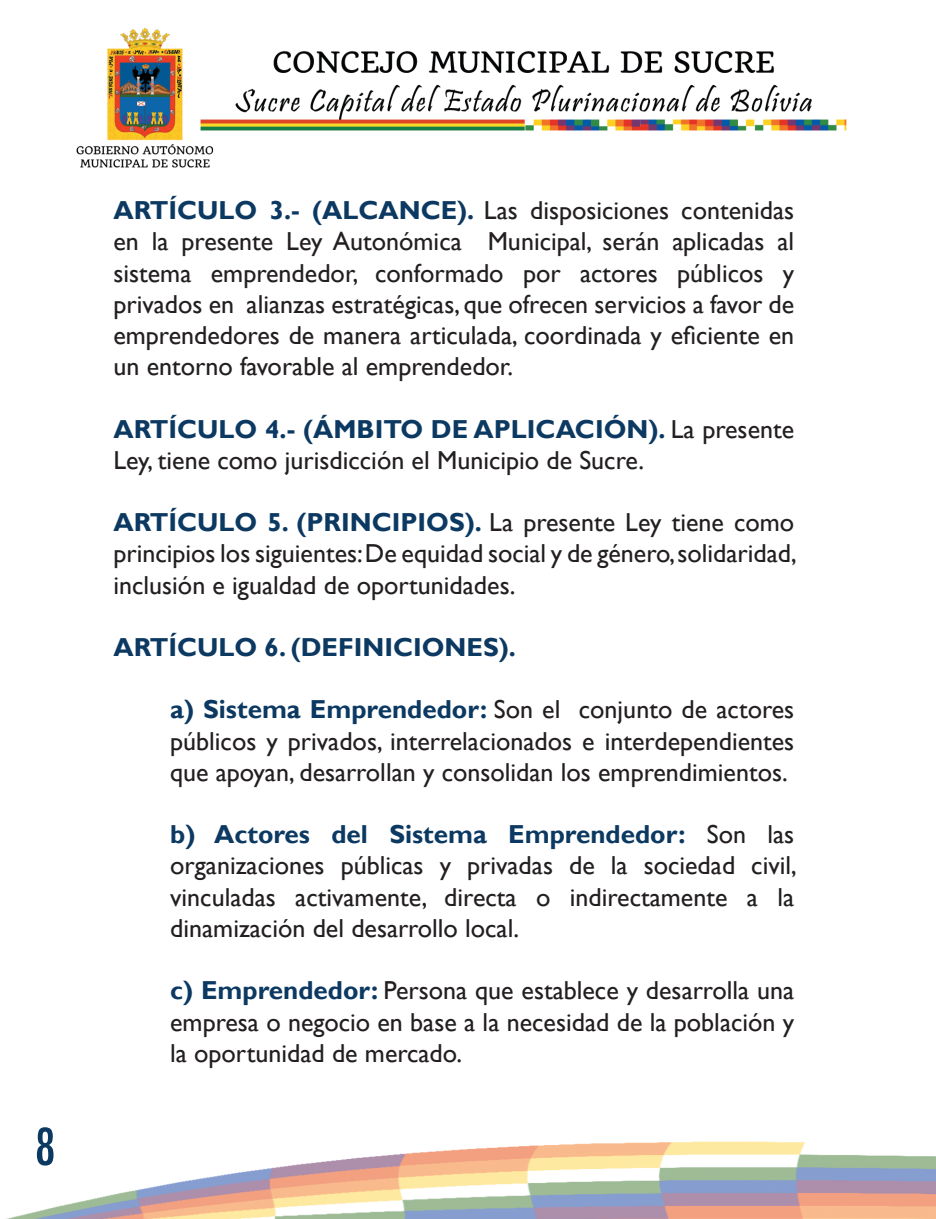
<style>
.page{position:relative;width:936px;height:1219px;background:#fff}
.page>*{position:absolute;margin:0;border:0;box-sizing:border-box;transform-origin:0 0}
.t1{font:condensed 60px "Tw Cen";color:#0c3962}
.t2{font:26px/31.2px "Gill Sans";color:#231f20;text-align:justify}
.t3{font:700 26px "Gill Sans";color:#0c3962}
.s1{font-weight:700;color:#0c3962}
</style>
<div class="page">
<img style="left:6px;top:28px;width:929px;height:1191px">
<h1 class="t1" style="left:34px;top:1110px;width:23px">8</h1>
<p class="t2" style="left:113px;top:195px;width:682px"><span class="s1">ARTÍCULO 3.- (ALCANCE).</span> Las disposiciones contenidas en la presente Ley Autonómica Municipal, serán aplicadas al sistema emprendedor, conformado por actores públicos y privados en alianzas estratégicas, que ofrecen servicios a favor de emprendedores de manera articulada, coordinada y eficiente en un entorno favorable al emprendedor.</p>
<p class="t2" style="left:113px;top:414px;width:682px"><span class="s1">ARTÍCULO 4.- (ÁMBITO DE APLICACIÓN).</span> La presente<br>Ley, tiene como jurisdicción el Municipio de Sucre.</p>
<p class="t2" style="left:113px;top:507px;width:685px"><span class="s1">ARTÍCULO 5. (PRINCIPIOS).</span> La presente Ley tiene como principios los siguientes: De equidad social y de género, solidaridad, inclusión e igualdad de oportunidades.</p>
<p class="t3" style="left:113px;top:632px;width:404px">ARTÍCULO 6. (DEFINICIONES).</p>
<p class="t2" style="left:170px;top:695px;width:625px"><span class="s1">a) Sistema Emprendedor:</span> Son el conjunto de actores públicos y privados, interrelacionados e interdependientes que apoyan, desarrollan y consolidan los emprendimientos.</p>
<p class="t2" style="left:170px;top:819px;width:628px"><span class="s1">b) Actores del Sistema Emprendedor:</span> Son las organizaciones públicas y privadas de la sociedad civil, vinculadas activamente, directa o indirectamente a la dinamización del desarrollo local.</p>
<p class="t2" style="left:170px;top:975px;width:625px"><span class="s1">c) Emprendedor:</span> Persona que establece y desarrolla una empresa o negocio en base a la necesidad de la población y la oportunidad de mercado.</p>
</div>
